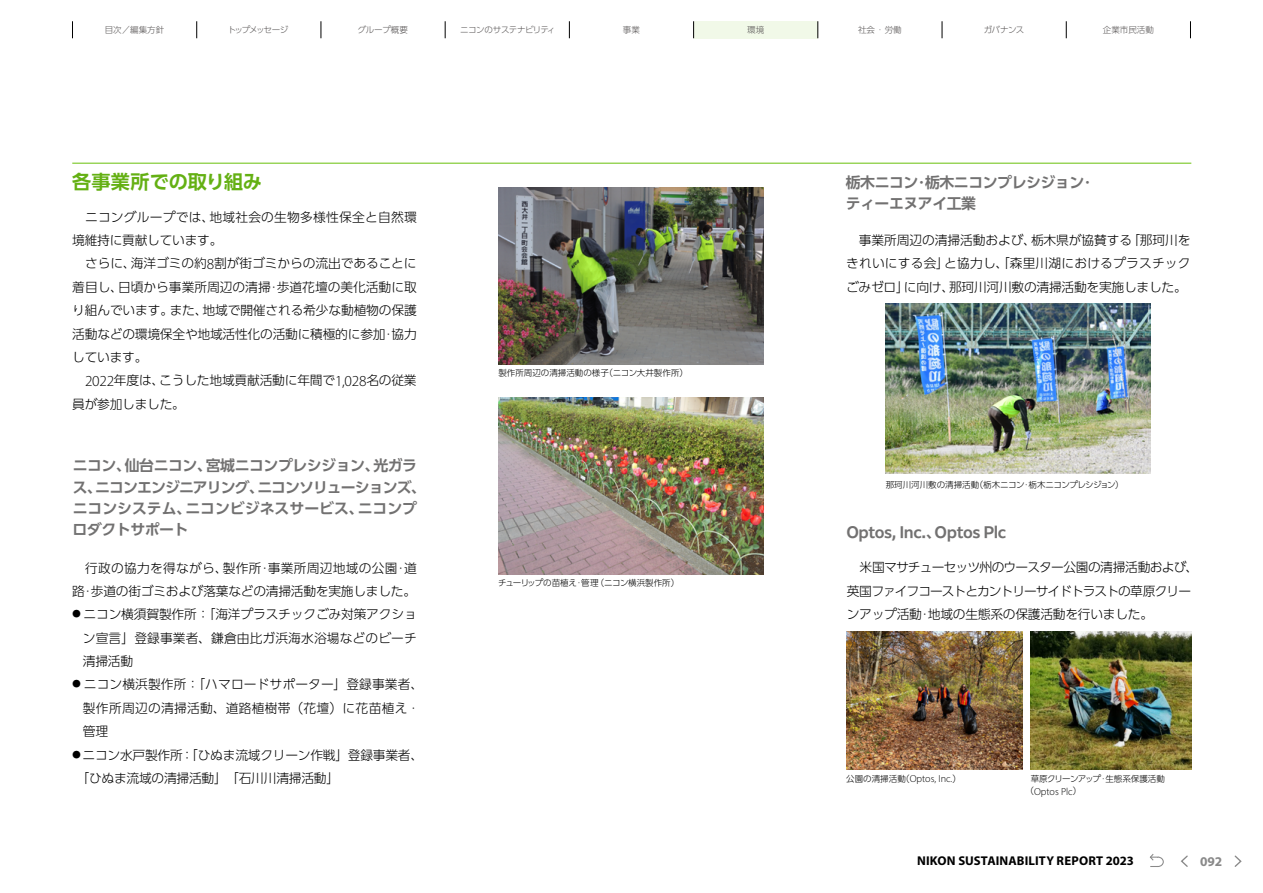
<style>
.page{position:relative;width:1263px;height:893px;background:#fff}
.page>*{position:absolute;margin:0;border:0;box-sizing:border-box;transform-origin:0 0}
.t1{font:700 19.2px "PUD Shin Go Pr 6 N De";color:#64b013}
.t2{font:300 15.3px "Myriad Pro";color:#000}
.t3{font:700 14.85px/21.3px "PUD Shin Go Pr 6 N De";letter-spacing:-.03em;color:#727171}
.t4{font:700 14.85px "PUD Shin Go Pr 6 N De";color:#727171}
.t5{font:700 14.85px "PUD Shin Go Pr 6 N De";letter-spacing:-.065em;color:#727171}
.t6{font:700 14.85px "PUD Shin Go Pr 6 N De";letter-spacing:-.06em;color:#727171}
.t7{font:700 13.35px "Myriad Pro";color:#898989}
.t8{font:300 12.75px/23.4px "PUD Shin Go Pr 6 N";letter-spacing:-.015em;color:#000}
.t9{font:300 12.75px/23.4px "PUD Shin Go Pr 6 N";letter-spacing:.015em;color:#000}
.t10{font:300 12.75px/23.4px "PUD Shin Go Pr 6 N";letter-spacing:.01em;color:#000}
.t11{font:300 12.75px "PUD Shin Go Pr 6 N";letter-spacing:.02em;color:#000}
.t12{font:300 12.75px "PUD Shin Go Pr 6 N";letter-spacing:-.08em;color:#000}
.t13{font:700 12.75px "Myriad Pro";letter-spacing:.01em;color:#000}
.t14{font:300 12.75px "PUD Shin Go Pr 6 N";letter-spacing:-.07em;color:#000}
.t15{font:300 10.2px "Myriad Pro";color:#000}
.t16{font:300 9px "PUD Shin Go Pr 6 N";color:#000}
.t17{font:300 8.55px "PUD Shin Go Pr 6 N";color:#000}
.t18{font:300 8.55px "PUD Shin Go Pr 6 N";letter-spacing:-.035em;color:#5a5757}
.t19{font:300 8.55px "PUD Shin Go Pr 6 N";letter-spacing:-.07em;color:#000}
.t20{font:300 8.55px "PUD Shin Go Pr 6 N";letter-spacing:-.065em;color:#5a5757}
.t21{font:300 8.55px "PUD Shin Go Pr 6 N";letter-spacing:-.09em;color:#000}
.t22{font:300 8.55px "PUD Shin Go Pr 6 N";letter-spacing:-.08em;color:#000}
.t23{font:300 8.55px "PUD Shin Go Pr 6 N";letter-spacing:-.135em;color:#5a5757}
.s1{font-family:"Myriad Pro";font-size:10.2px}
</style>
<div class="page">
<svg style="left:72px;top:21px;width:1px;height:17px"></svg>
<svg style="left:1190px;top:21px;width:1px;height:17px"></svg>
<hr style="left:72px;top:163px;width:1119px;height:1px;background:#71c418">
<img style="left:499px;top:187px;width:265px;height:177px">
<img style="left:499px;top:398px;width:265px;height:176px">
<div style="left:694px;top:21px;width:124px;height:17px;background:#f1f9e8"></div>
<img style="left:886px;top:303px;width:265px;height:170px">
<img style="left:1031px;top:632px;width:160px;height:138px">
<img style="left:846px;top:632px;width:176px;height:138px">
<svg style="left:196px;top:21px;width:1px;height:17px"></svg>
<svg style="left:693px;top:21px;width:1px;height:17px"></svg>
<svg style="left:445px;top:21px;width:1px;height:17px"></svg>
<svg style="left:942px;top:21px;width:1px;height:17px"></svg>
<svg style="left:321px;top:21px;width:1px;height:17px"></svg>
<svg style="left:817px;top:21px;width:1px;height:17px"></svg>
<svg style="left:569px;top:21px;width:1px;height:17px"></svg>
<svg style="left:1066px;top:21px;width:1px;height:17px"></svg>
<svg style="left:1181px;top:855px;width:7px;height:12px"></svg>
<svg style="left:1234px;top:855px;width:8px;height:12px"></svg>
<svg style="left:1149px;top:854px;width:15px;height:13px"></svg>
<p class="t18" style="left:105px;top:23px;width:61px">目次／編集方針</p>
<p class="t23" style="left:228px;top:23px;width:62px">トップメッセージ</p>
<p class="t18" style="left:358px;top:23px;width:52px">グループ概要</p>
<p class="t20" style="left:460px;top:23px;width:96px">ニコンのサステナビリティ</p>
<p class="t18" style="left:623px;top:23px;width:19px">事業</p>
<h1 class="t1" style="left:72px;top:171px;width:191px">各事業所での取り組み</h1>
<p class="t9" style="left:85px;top:206px;width:131px">ニコングループでは、</p>
<p class="t8" style="left:72px;top:229px;width:152px">境維持に貢献しています。</p>
<p class="t9" style="left:209px;top:206px;width:209px">地域社会の生物多様性保全と自然環</p>
<p class="t8" style="left:131px;top:252px;width:78px">海洋ゴミの約</p>
<p class="t8" style="left:214px;top:252px;width:204px">割が街ゴミからの流出であることに</p>
<p class="t8" style="left:85px;top:252px;width:52px">さらに、</p>
<p class="t2" style="left:207px;top:254px;width:9px">8</p>
<p class="t8" style="left:72px;top:276px;width:52px">着目し、</p>
<p class="t8" style="left:277px;top:276px;width:141px">歩道花壇の美化活動に取</p>
<p class="t8" style="left:118px;top:276px;width:154px">日頃から事業所周辺の清掃</p>
<p class="t8" style="left:267px;top:276px;width:14px">・</p>
<p class="t8" style="left:203px;top:299px;width:216px">地域で開催される希少な動植物の保護</p>
<p class="t8" style="left:72px;top:299px;width:102px">り組んでいます。</p>
<p class="t8" style="left:170px;top:299px;width:39px">また、</p>
<p class="t8" style="left:72px;top:322px;width:315px">活動などの環境保全や地域活性化の活動に積極的に参加</p>
<p class="t8" style="left:72px;top:346px;width:77px">しています。</p>
<p class="t8" style="left:366px;top:369px;width:52px">名の従業</p>
<p class="t8" style="left:391px;top:322px;width:27px">協力</p>
<p class="t8" style="left:382px;top:322px;width:14px">・</p>
<p class="t8" style="left:114px;top:369px;width:52px">年度は、</p>
<p class="t8" style="left:159px;top:369px;width:177px">こうした地域貢献活動に年間で</p>
<p class="t2" style="left:85px;top:371px;width:31px">2022</p>
<p class="t8" style="left:72px;top:393px;width:114px">員が参加しました。</p>
<p class="t2" style="left:335px;top:371px;width:33px">1,028</p>
<p class="t3" style="left:206px;top:456px;width:175px">宮城ニコンプレシジョン、</p>
<p class="t3" style="left:373px;top:456px;width:45px">光ガラ</p>
<p class="t3" style="left:125px;top:456px;width:89px">仙台ニコン、</p>
<p class="t3" style="left:73px;top:456px;width:60px">ニコン、</p>
<p class="t6" style="left:95px;top:479px;width:170px">ニコンエンジニアリング、</p>
<p class="t5" style="left:257px;top:479px;width:170px">ニコンソリューションズ、</p>
<p class="t3" style="left:73px;top:477px;width:30px">ス、</p>
<p class="t4" style="left:185px;top:500px;width:180px">ニコンビジネスサービス、</p>
<p class="t3" style="left:358px;top:498px;width:61px">ニコンプ</p>
<p class="t4" style="left:73px;top:500px;width:120px">ニコンシステム、</p>
<p class="t3" style="left:73px;top:519px;width:117px">ロダクトサポート</p>
<p class="t8" style="left:91px;top:556px;width:327px;text-indent:-6px">行政の協力を得ながら、<br>歩道の街ゴミおよび落葉などの清掃活動を実施しました。</p>
<p class="t11" style="left:268px;top:558px;width:131px">事業所周辺地域の公園</p>
<p class="t8" style="left:223px;top:556px;width:40px">製作所</p>
<p class="t8" style="left:404px;top:556px;width:14px">道</p>
<p class="t8" style="left:258px;top:556px;width:14px">・</p>
<p class="t8" style="left:394px;top:556px;width:14px">・</p>
<p class="t8" style="left:84px;top:580px;width:335px;text-indent:-11px">路<br>ニコン横須賀製作所「：海洋プラスチックごみ対策アクショ</p>
<p class="t8" style="left:82px;top:580px;width:14px">・</p>
<p class="t16" style="left:72px;top:607px;width:10px">●</p>
<p class="t10" style="left:83px;top:626px;width:342px">ン宣言」登録事業者、鎌倉由比ガ浜海水浴場などのビーチ清掃活動<br>ニコン横浜製作所「：ハマロードサポーター」登録事業者、</p>
<p class="t16" style="left:72px;top:677px;width:10px">●</p>
<p class="t11" style="left:83px;top:698px;width:339px">製作所周辺の清掃活動、道路植樹帯（花壇）に花苗植え・</p>
<p class="t8" style="left:83px;top:720px;width:27px">管理</p>
<p class="t8" style="left:181px;top:743px;width:244px">「：ひぬま流域クリーン作戦」登録事業者、</p>
<p class="t8" style="left:83px;top:743px;width:102px">ニコン水戸製作所</p>
<p class="t16" style="left:72px;top:747px;width:10px">●</p>
<p class="t8" style="left:77px;top:767px;width:264px">「ひぬま流域の清掃活動」　「石川川清掃活動「</p>
<p class="t17" style="left:604px;top:366px;width:85px">（ニコン大井製作所(</p>
<p class="t17" style="left:498px;top:366px;width:112px">製作所周辺の清掃活動の様子</p>
<p class="t21" style="left:498px;top:576px;width:80px">チューリップの苗植え</p>
<p class="t17" style="left:596px;top:576px;width:85px">（ニコン横浜製作所(</p>
<p class="t17" style="left:581px;top:576px;width:19px">管理</p>
<p class="t17" style="left:575px;top:576px;width:10px">・</p>
<p class="t18" style="left:747px;top:23px;width:19px">環境</p>
<p class="t18" style="left:858px;top:23px;width:45px">社会・労働</p>
<p class="t18" style="left:984px;top:23px;width:42px">ガバナンス</p>
<p class="t18" style="left:1103px;top:23px;width:53px">企業市民活動</p>
<p class="t3" style="left:846px;top:172px;width:240px">栃木ニコン栃木ニコンプレシジョン</p>
<p class="t3" style="left:846px;top:172px;width:132px;text-indent:69px">・<br>ティーエヌアイ工業</p>
<p class="t3" style="left:1080px;top:172px;width:16px">・</p>
<p class="t9" style="left:944px;top:229px;width:248px;text-indent:-85px">事業所周辺の清掃活動および、<br>と協力し、「森里川湖におけるプラスチック</p>
<p class="t8" style="left:1031px;top:229px;width:103px">栃木県が協賛する</p>
<p class="t8" style="left:1127px;top:229px;width:65px">「那珂川を</p>
<p class="t9" style="left:846px;top:252px;width:104px">きれいにする会」</p>
<p class="t8" style="left:846px;top:275px;width:64px">ごみゼロ」</p>
<p class="t8" style="left:949px;top:275px;width:239px">那珂川河川敷の清掃活動を実施しました。</p>
<p class="t8" style="left:904px;top:275px;width:52px">に向け、</p>
<p class="t19" style="left:1028px;top:479px;width:97px">栃木ニコンプレシジョン(</p>
<p class="t17" style="left:975px;top:479px;width:51px">（栃木ニコン</p>
<p class="t17" style="left:886px;top:479px;width:95px">那珂川河川敷の清掃活動</p>
<p class="t17" style="left:1022px;top:479px;width:10px">・</p>
<p class="t3" style="left:935px;top:522px;width:73px">Optos Plc</p>
<p class="t3" style="left:846px;top:522px;width:96px">Optos, Inc 、.</p>
<p class="t14" style="left:859px;top:557px;width:340px">米国マサチューセッツ州のウースター公園の清掃活動および、</p>
<p class="t12" style="left:847px;top:581px;width:346px">英国ファイフコーストとカントリーサイドトラストの草原クリー</p>
<p class="t8" style="left:928px;top:603px;width:227px">地域の生態系の保護活動を行いました。</p>
<p class="t8" style="left:847px;top:603px;width:77px">ンアップ活動</p>
<p class="t8" style="left:918px;top:603px;width:14px">・</p>
<p class="t17" style="left:951px;top:772px;width:12px">）<span class="s1">.</span></p>
<p class="t17" style="left:901px;top:772px;width:10px">（</p>
<p class="t17" style="left:846px;top:772px;width:61px">公園の清掃活動</p>
<p class="t15" style="left:910px;top:772px;width:43px">Optos, Inc</p>
<p class="t22" style="left:1031px;top:772px;width:72px">草原クリーンアップ</p>
<p class="t17" style="left:1105px;top:772px;width:61px">生態系保護活動</p>
<p class="t17" style="left:1099px;top:772px;width:10px">・</p>
<p class="t17" style="left:1025px;top:785px;width:10px">（</p>
<p class="t17" style="left:1073px;top:785px;width:10px">(</p>
<p class="t15" style="left:1034px;top:785px;width:40px">Optos Plc</p>
<p class="t13" style="left:917px;top:852px;width:218px">NIKON SUSTAINABILITY REPORT 2023</p>
<p class="t7" style="left:1200px;top:852px;width:24px">092</p>
</div>
